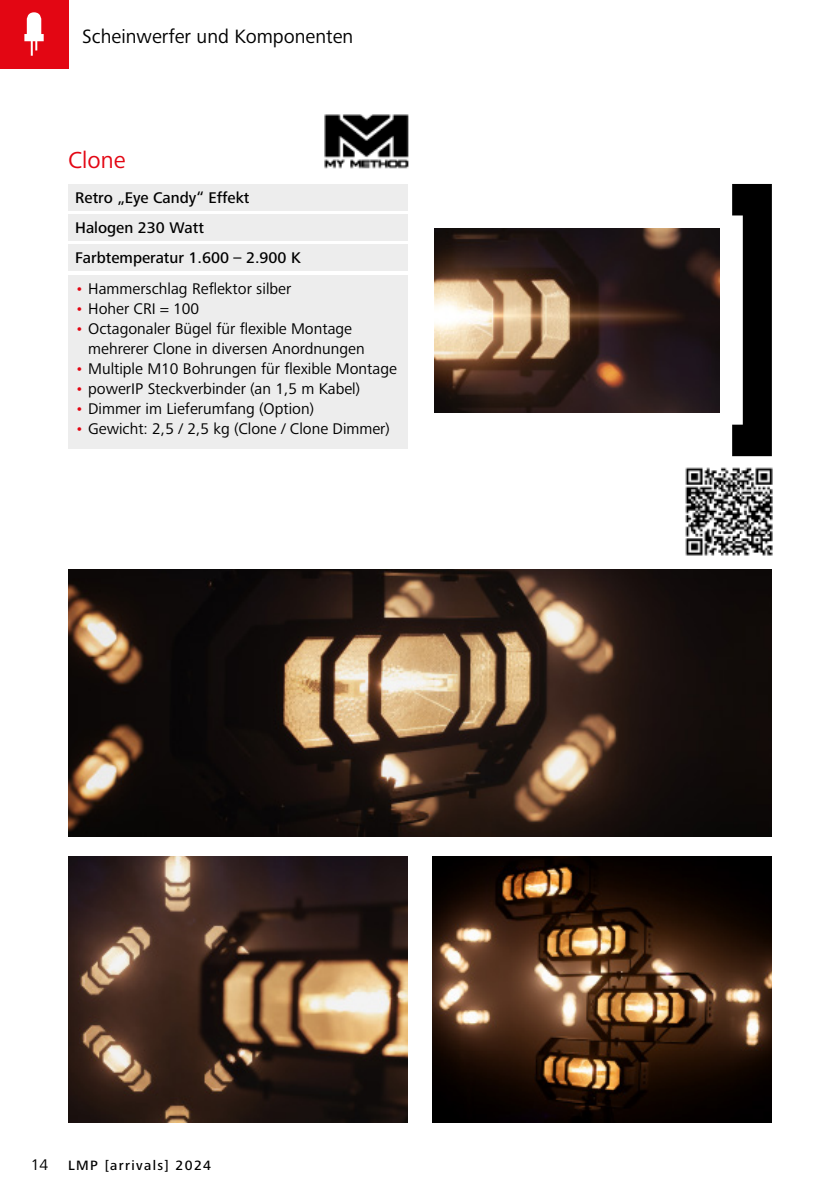
<style>
.page{position:relative;width:840px;height:1191px;background:#fff}
.page>*{position:absolute;margin:0;border:0;box-sizing:border-box;transform-origin:0 0}
.t1{font:24px "Frutiger Next Pro";color:#e30613}
.t2{font:20px "Frutiger Next Pro";color:#000}
.t3{font:16px/20px "Frutiger Next Pro";color:#000}
.t4{font:500 16px/30.2px "Frutiger Next Pro";color:#000}
.t5{font:500 14px "Frutiger Next Pro";letter-spacing:.1em;color:#000}
.s1{color:#e30613}
.s2{font-weight:400;font-size:16px}
</style>
<div class="page">
<img style="left:685px;top:456px;width:88px;height:100px">
<div style="left:0;top:0;width:68px;height:68px;background:#e30613"></div>
<svg style="left:24px;top:12px;width:20px;height:44px"></svg>
<div style="left:68px;top:245px;width:340px;height:26px;background:#ededed"></div>
<div style="left:68px;top:184px;width:340px;height:26px;background:#ededed"></div>
<div style="left:68px;top:214px;width:340px;height:26px;background:#ededed"></div>
<div style="left:68px;top:275px;width:340px;height:173px;background:#ededed"></div>
<svg style="left:732px;top:184px;width:39px;height:272px"></svg>
<img style="left:324px;top:114px;width:85px;height:55px">
<img style="left:434px;top:229px;width:284px;height:184px">
<img style="left:68px;top:569px;width:703px;height:267px">
<img style="left:68px;top:856px;width:340px;height:267px">
<img style="left:432px;top:856px;width:339px;height:267px">
<p class="t2" style="left:82px;top:24px;width:272px">Scheinwerfer und Komponenten</p>
<h1 class="t1" style="left:68px;top:147px;width:59px">Clone</h1>
<p class="t4" style="left:75px;top:182px;width:227px">Retro „Eye Candy“ Effekt<br>Halogen 230 Watt<br>Farbtemperatur 1.600 – 2.900 K</p>
<p class="t3" style="left:75px;top:278px;width:217px"><span class="s1">•</span> Hammerschlag Reflektor silber</p>
<p class="t3" style="left:75px;top:298px;width:125px"><span class="s1">•</span> Hoher CRI = 100</p>
<p class="t3" style="left:88px;top:318px;width:278px;text-indent:-13px"><span class="s1">•</span> Octagonaler Bügel für flexible Montage mehrerer Clone in diversen Anordnungen</p>
<p class="t3" style="left:75px;top:358px;width:323px"><span class="s1">•</span> Multiple M10 Bohrungen für flexible Montage</p>
<p class="t3" style="left:75px;top:378px;width:286px"><span class="s1">•</span> powerIP Steckverbinder (an 1,5 m Kabel)</p>
<p class="t3" style="left:75px;top:398px;width:240px"><span class="s1">•</span> Dimmer im Lieferumfang (Option)</p>
<p class="t3" style="left:75px;top:418px;width:316px"><span class="s1">•</span> Gewicht: 2,5 / 2,5 kg (Clone / Clone Dimmer)</p>
<p class="t5" style="left:31px;top:1157px;width:182px"><span class="s2">14</span> LMP [arrivals] 2024</p>
</div>
